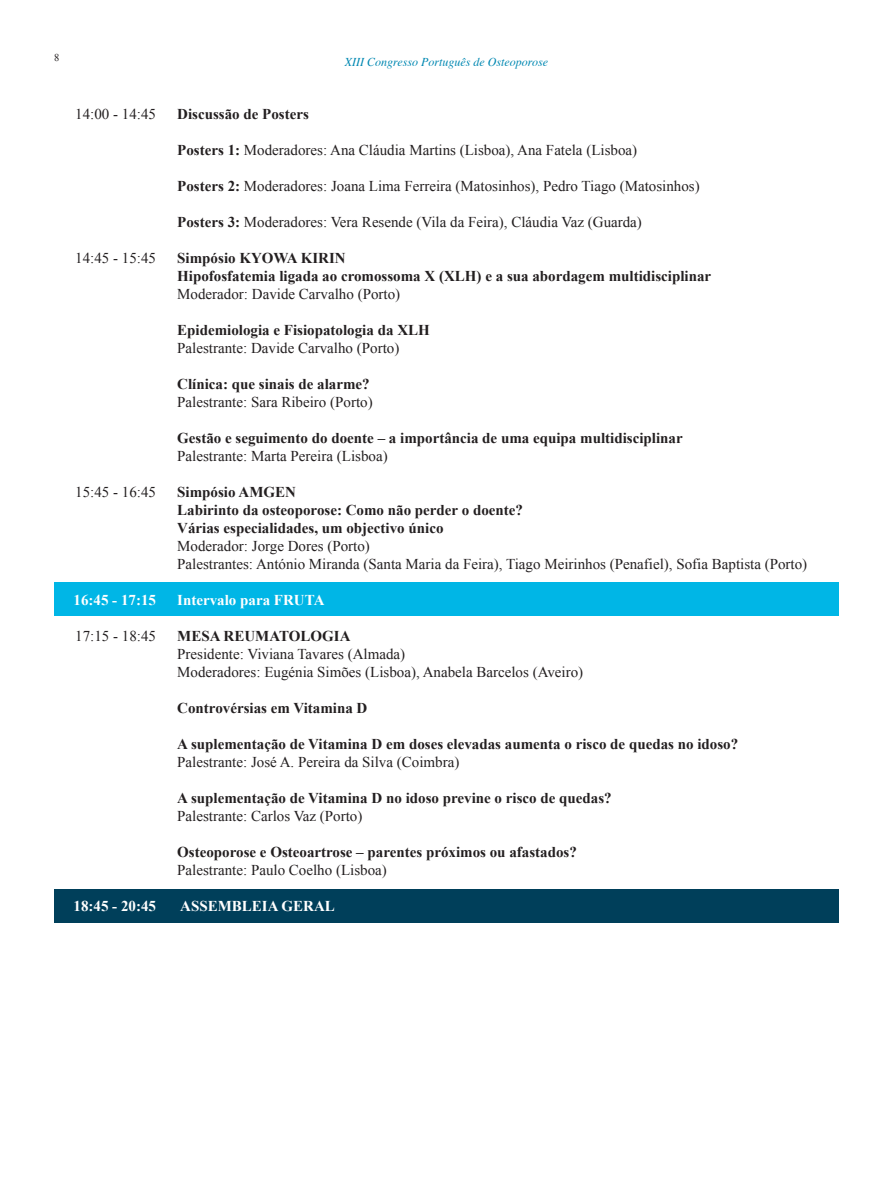
<style>
.page{position:relative;width:893px;height:1191px;background:#fff}
.page>*{position:absolute;margin:0;border:0;box-sizing:border-box;transform-origin:0 0}
.t1{font:15px/18px "Times New Roman";color:#231f20}
.t2{font:700 15px/18px "Times New Roman";color:#231f20}
.t3{font:700 15px "Times New Roman";color:#fff}
.t4{font:italic 12px "Times";color:#0088b2}
.t5{font:10.5px "Times New Roman";color:#231f20}
.s1{font-weight:700}
.s2{font-weight:400}
</style>
<div class="page">
<div style="left:54px;top:890px;width:785px;height:33px;background:#003f5a"></div>
<div style="left:54px;top:583px;width:785px;height:33px;background:#00b6e6"></div>
<p class="t5" style="left:54px;top:52px;width:7px">8</p>
<p class="t4" style="left:345px;top:51px;width:205px">XIII Congresso Português de Osteoporose</p>
<p class="t1" style="left:75px;top:105px;width:82px">14:00 - 14:45</p>
<p class="t2" style="left:177px;top:105px;width:133px">Discussão de Posters</p>
<p class="t1" style="left:177px;top:141px;width:461px"><span class="s1">Posters 1:</span> Moderadores: Ana Cláudia Martins (Lisboa), Ana Fatela (Lisboa)</p>
<p class="t1" style="left:177px;top:177px;width:524px"><span class="s1">Posters 2:</span> Moderadores: Joana Lima Ferreira (Matosinhos), Pedro Tiago (Matosinhos)</p>
<p class="t1" style="left:177px;top:213px;width:466px"><span class="s1">Posters 3:</span> Moderadores: Vera Resende (Vila da Feira), Cláudia Vaz (Guarda)</p>
<p class="t1" style="left:75px;top:249px;width:82px">14:45 - 15:45</p>
<p class="t2" style="left:177px;top:249px;width:535px">Simpósio KYOWA KIRIN<br>Hipofosfatemia ligada ao cromossoma X (XLH) e a sua abordagem multidisciplinar</p>
<p class="t1" style="left:177px;top:285px;width:224px">Moderador: Davide Carvalho (Porto)</p>
<p class="t2" style="left:156px;top:321px;width:275px">Epidemiologia e Fisiopatologia da XLH</p>
<p class="t1" style="left:177px;top:339px;width:224px">Palestrante: Davide Carvalho (Porto)</p>
<p class="t2" style="left:156px;top:375px;width:215px">Clínica: que sinais de alarme?</p>
<p class="t1" style="left:177px;top:393px;width:197px">Palestrante: Sara Ribeiro (Porto)</p>
<p class="t2" style="left:156px;top:429px;width:528px">Gestão e seguimento do doente – a importância de uma equipa multidisciplinar</p>
<p class="t1" style="left:177px;top:447px;width:212px">Palestrante: Marta Pereira (Lisboa)</p>
<p class="t2" style="left:156px;top:483px;width:120px;text-indent:-81px"><span class="s2">15:45 - 16:45</span> Simpósio AMGEN<br>L</p>
<p class="t2" style="left:187px;top:501px;width:337px">abirinto da osteoporose: Como não perder o doente?</p>
<p class="t2" style="left:156px;top:519px;width:12px">V</p>
<p class="t2" style="left:188px;top:519px;width:257px">árias especialidades, um objectivo único</p>
<p class="t1" style="left:177px;top:537px;width:631px">Moderador: Jorge Dores (Porto)<br>Palestrantes: António Miranda (Santa Maria da Feira), Tiago Meirinhos (Penafiel), Sofia Baptista (Porto)</p>
<p class="t3" style="left:74px;top:591px;width:232px">16:45 - 17:15 Intervalo para FRUTA</p>
<p class="t1" style="left:75px;top:627px;width:82px">17:15 - 18:45</p>
<p class="t2" style="left:177px;top:627px;width:25px">MESA</p>
<p class="t2" style="left:224px;top:627px;width:57px">REUMATOLOGIA</p>
<p class="t1" style="left:177px;top:645px;width:407px">Presidente: Viviana Tavares (Almada)<br>Moderadores: Eugénia Simões (Lisboa), Anabela Barcelos (Aveiro)</p>
<p class="t2" style="left:177px;top:699px;width:191px">Controvérsias em Vitamina D</p>
<p class="t2" style="left:156px;top:735px;width:12px">A</p>
<p class="t2" style="left:191px;top:735px;width:549px">suplementação de Vitamina D em doses elevadas aumenta o risco de quedas no idoso?</p>
<p class="t1" style="left:177px;top:753px;width:284px">Palestrante: José A. Pereira da Silva (Coimbra)</p>
<p class="t2" style="left:177px;top:789px;width:436px">A suplementação de Vitamina D no idoso previne o risco de quedas?</p>
<p class="t1" style="left:177px;top:807px;width:187px">Palestrante: Carlos Vaz (Porto)</p>
<p class="t2" style="left:177px;top:843px;width:401px">Osteoporose e Osteoartrose – parentes próximos ou afastados?</p>
<p class="t1" style="left:177px;top:861px;width:211px">Palestrante: Paulo Coelho (Lisboa)</p>
<p class="t3" style="left:74px;top:897px;width:84px">18:45 - 20:45</p>
<p class="t3" style="left:180px;top:897px;width:11px">ASSE</p>
<p class="t3" style="left:218px;top:897px;width:25px">MBLEIA</p>
<p class="t3" style="left:282px;top:897px;width:44px">GE RAL</p>
</div>
